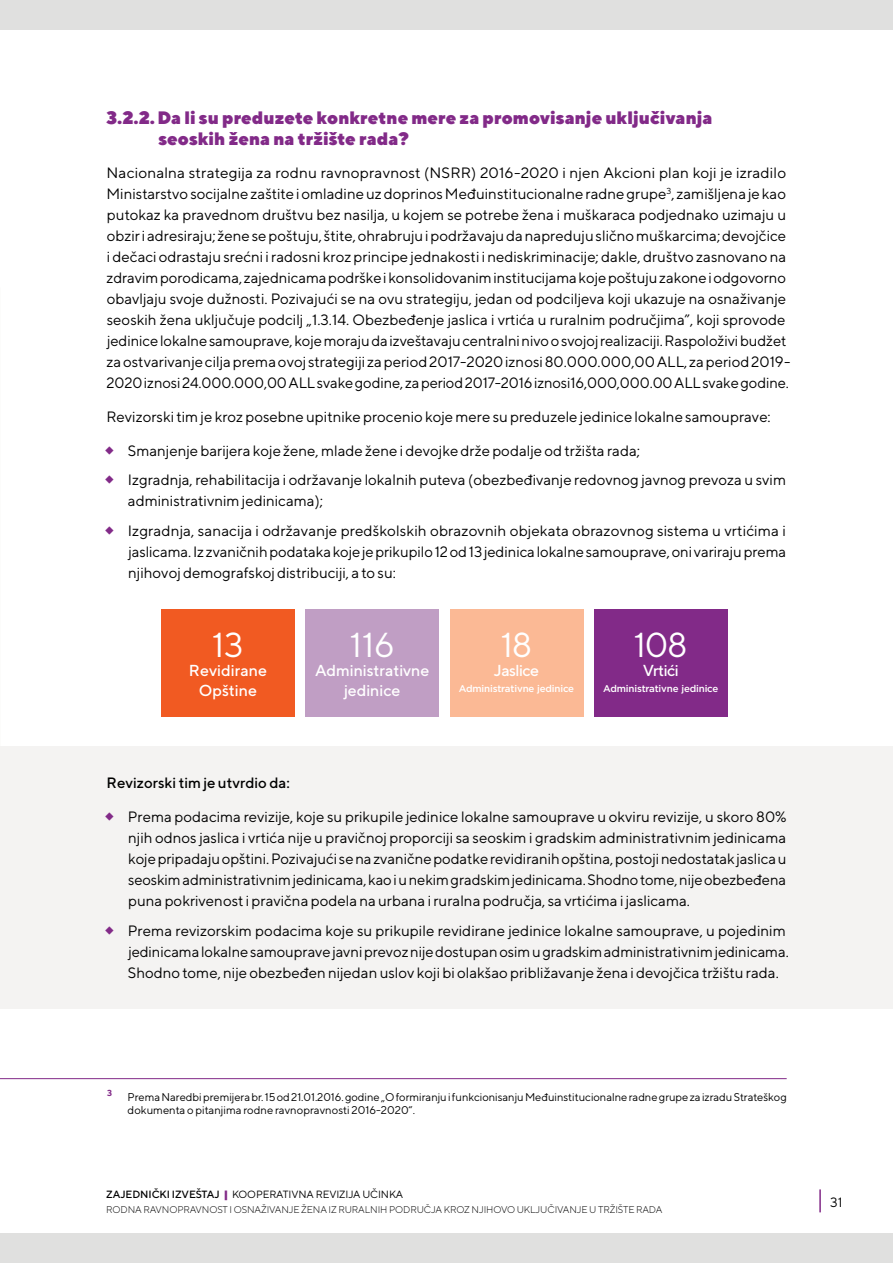
<style>
.page{position:relative;width:893px;height:1263px;background:#fff}
.page>*{position:absolute;margin:0;border:0;box-sizing:border-box;transform-origin:0 0}
.PODNASLOV{font:34.65px "TT Norms";letter-spacing:-.015em;color:#fff}
.POD_Podnaslov{font:900 18px/21px "TT Norms";color:#822a88}
.PODNASLOV-2{font:500 15.9px "TT Norms";letter-spacing:-.005em;color:#fff}
.PODNASLOV-3{font:500 15.9px "TT Norms";letter-spacing:-.035em;color:#fff}
.t1{font:15px/21px "TT Norms";color:#000}
.List_Paragraph{font:500 15px "TT Norms";color:#000}
.t2{font:13.5px "TT Norms";color:#000}
.Fusnota{font:11.25px/13.5px "TT Norms";letter-spacing:-.005em;color:#000}
.t3{font:10.5px "TT Norms";letter-spacing:-.01em;color:#000}
.t4{font:300 9.75px "TT Norms";letter-spacing:-.01em;color:#000}
.PODNASLOV-4{font:500 9.75px "Gotham Pro";letter-spacing:-.015em;color:#fff}
.Fusnota-2{font:700 8.7px "TT Norms";color:#822a88}
.s1{font-weight:500}
.s2{font-weight:900;color:#822a88}
</style>
<div class="page">
<hr style="left:819px;top:1189px;width:2px;height:23px;background:#822a88">
<div style="left:0;top:1233px;width:893px;height:30px;background:#e0e0df"></div>
<div style="left:0;top:0;width:893px;height:30px;background:#e0e0df"></div>
<div style="left:0;top:746px;width:893px;height:263px;background:#f4f3f2"></div>
<hr style="left:0;top:1078px;width:787px;height:1px;background:#822a88">
<div style="left:161px;top:609px;width:134px;height:107px;background:#f15a22"></div>
<div style="left:450px;top:609px;width:133px;height:107px;background:#fbb995"></div>
<div style="left:306px;top:609px;width:133px;height:107px;background:#c09ec4"></div>
<div style="left:594px;top:609px;width:133px;height:107px;background:#822a88"></div>
<p class="POD_Podnaslov" style="left:158px;top:106px;width:556px;text-indent:-52px">3.2.2.Da li su preduzete konkretne mere za promovisanje uključivanja seoskih žena na tržište rada?</p>
<p class="t1" style="left:106px;top:162px;width:685px">Nacionalna strategija za rodnu ravnopravnost (NSRR) 2016-2020 i njen Akcioni plan koji je izradilo Ministarstvo socijalne zaštite i omladine uz doprinos Međuinstitucionalne radne grupe<sup>3</sup>, zamišljena je kao putokaz ka pravednom društvu bez nasilja, u kojem se potrebe žena i muškaraca podjednako uzimaju u obzir i adresiraju; žene se poštuju, štite, ohrabruju i podržavaju da napreduju slično muškarcima; devojčice i dečaci odrastaju srećni i radosni kroz principe jednakosti i nediskriminacije; dakle, društvo zasnovano na zdravim porodicama, zajednicama podrške i konsolidovanim institucijama koje poštuju zakone i odgovorno obavljaju svoje dužnosti. Pozivajući se na ovu strategiju, jedan od podciljeva koji ukazuje na osnaživanje seoskih žena uključuje podcilj „1.3.14. Obezbeđenje jaslica i vrtića u ruralnim područjima”, koji sprovode jedinice lokalne samouprave, koje moraju da izveštavaju centralni nivo o svojoj realizaciji. Raspoloživi budžet za ostvarivanje cilja prema ovoj strategiji za period 2017-2020 iznosi 80.000.000,00 ALL, za period 2019- 2020 iznosi 24.000.000,00 ALL svake godine, za period 2017-2016 iznosi16,000,000.00 ALL svake godine.</p>
<p class="t1" style="left:107px;top:406px;width:666px">Revizorski tim je kroz posebne upitnike procenio koje mere su preduzele jedinice lokalne samouprave:</p>
<p class="t1" style="left:128px;top:440px;width:514px">Smanjenje barijera koje žene, mlade žene i devojke drže podalje od tržišta rada;</p>
<p class="t1" style="left:128px;top:469px;width:660px">Izgradnja, rehabilitacija i održavanje lokalnih puteva (obezbeđivanje redovnog javnog prevoza u svim administrativnim jedinicama);</p>
<p class="t1" style="left:128px;top:520px;width:660px;text-align:justify">⬥Izgradnja, sanacija i održavanje predškolskih obrazovnih objekata obrazovnog sistema u vrtićima i jaslicama. Iz zvaničnih podataka koje je prikupilo 12 od 13 jedinica lokalne samouprave, oni variraju prema njihovoj demografskoj distribuciji, a to su:</p>
<p class="PODNASLOV" style="left:212px;top:624px;width:33px">13</p>
<p class="PODNASLOV-2" style="left:189px;top:661px;width:79px">Revidirane</p>
<p class="PODNASLOV-2" style="left:199px;top:680px;width:60px">Opštine</p>
<p class="PODNASLOV" style="left:350px;top:624px;width:46px">116</p>
<p class="PODNASLOV-2" style="left:315px;top:661px;width:116px">Administrativne</p>
<p class="PODNASLOV-2" style="left:344px;top:680px;width:58px">jedinice</p>
<p class="PODNASLOV" style="left:501px;top:624px;width:33px">18</p>
<p class="PODNASLOV-3" style="left:494px;top:661px;width:47px">Jaslice</p>
<p class="PODNASLOV-4" style="left:459px;top:683px;width:117px">Administrativne jedinice</p>
<p class="PODNASLOV" style="left:634px;top:624px;width:55px">108</p>
<p class="PODNASLOV-2" style="left:643px;top:661px;width:38px">Vrtići</p>
<p class="PODNASLOV-4" style="left:603px;top:683px;width:117px">Administrativne jedinice</p>
<p class="List_Paragraph" style="left:107px;top:774px;width:185px">Revizorski tim je utvrdio da:</p>
<p class="t1" style="left:128px;top:806px;width:660px;text-align:justify">Prema podacima revizije, koje su prikupile jedinice lokalne samouprave u okviru revizije, u skoro 80% njih odnos jaslica i vrtića nije u pravičnoj proporciji sa seoskim i gradskim administrativnim jedinicama koje pripadaju opštini. Pozivajući se na zvanične podatke revidiranih opština, postoji nedostatak jaslica u seoskim administrativnim jedinicama, kao i u nekim gradskim jedinicama. Shodno tome, nije obezbeđena puna pokrivenost i pravična podela na urbana i ruralna područja, sa vrtićima i jaslicama.</p>
<p class="t1" style="left:128px;top:920px;width:662px">Prema revizorskim podacima koje su prikupile revidirane jedinice lokalne samouprave, u pojedinim jedinicama lokalne samouprave javni prevoz nije dostupan osim u gradskim administrativnim jedinicama.<br>Shodno tome, nije obezbeđen nijedan uslov koji bi olakšao približavanje žena i devojčica tržištu rada.</p>
<p class="Fusnota-2" style="left:107px;top:1087px;width:6px">3</p>
<p class="Fusnota" style="left:128px;top:1090px;width:661px">Prema Naredbi premijera br. 15 od 21.01.2016. godine „O formiranju i funkcionisanju Međuinstitucionalne radne grupe za izradu Strateškog dokumenta o pitanjima rodne ravnopravnosti 2016-2020“.</p>
<p class="t3" style="left:106px;top:1188px;width:298px"><span class="s1">ZAJEDNIČKI IZVEŠTAJ</span> <span class="s2">|</span> KOOPERATIVNA REVIZIJA UČINKA</p>
<p class="t4" style="left:106px;top:1204px;width:557px">RODNA RAVNOPRAVNOST I OSNAŽIVANJE ŽENA IZ RURALNIH PODRUČJA KROZ NJIHOVO UKLJUČIVANJE U TRŽIŠTE RADA</p>
<p class="t2" style="left:830px;top:1194px;width:14px">31</p>
</div>
